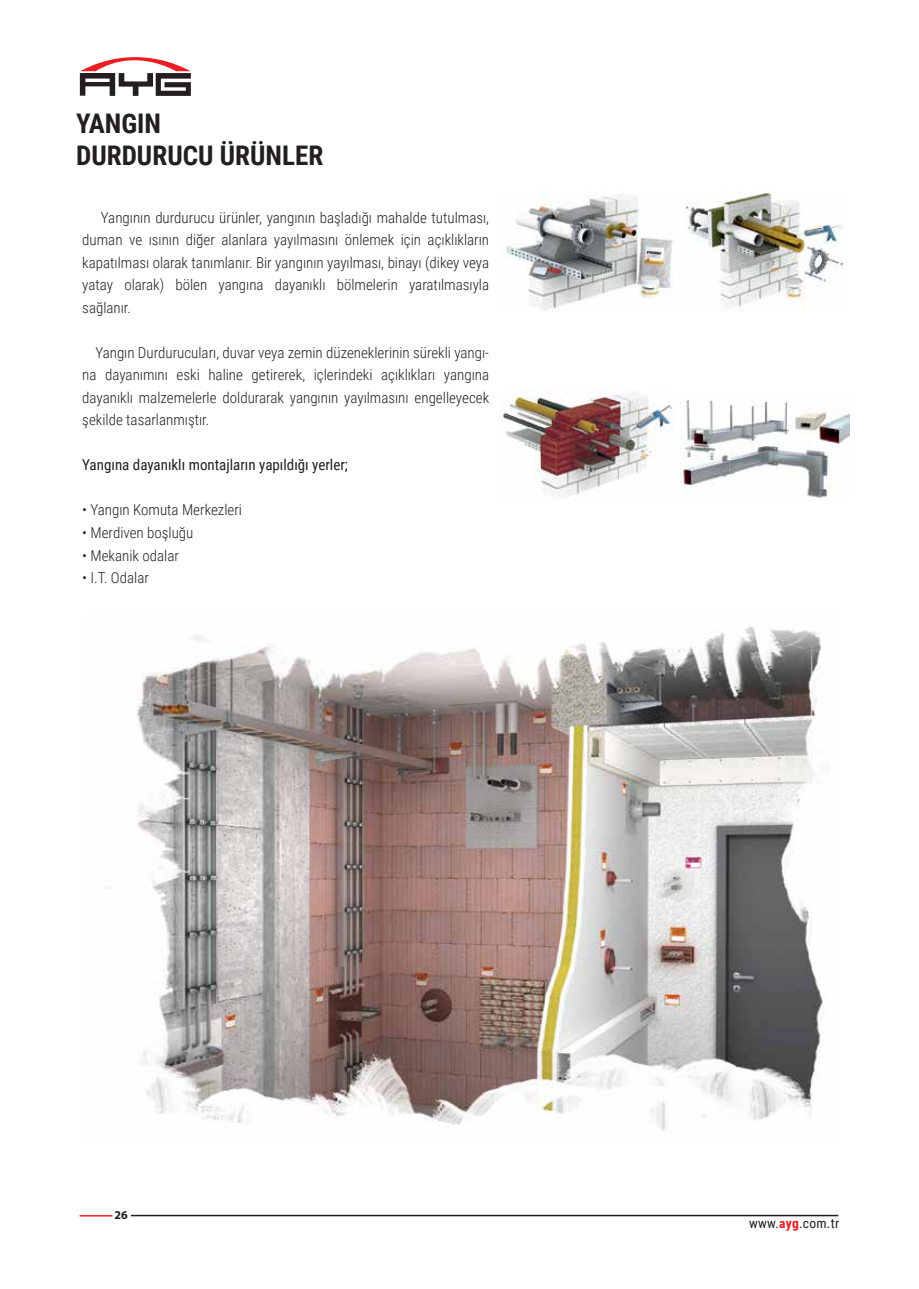
<style>
.page{position:relative;width:919px;height:1289px;background:#fff}
.page>*{position:absolute;margin:0;border:0;box-sizing:border-box;transform-origin:0 0}
.t1{font:700 27px/32.4px "Roboto Condensed";color:#231f20}
.t2{font:300 15px/22.5px "Roboto Condensed";color:#231f20;text-align:justify}
.t3{font:15px "Roboto Condensed";color:#231f20}
.t4{font:13.5px "Roboto Condensed";letter-spacing:.02em;color:#231f20}
.t5{font:700 12px "Myriad Pro";color:#231f20}
.s1{font-weight:700;color:#ed1d24}
</style>
<div class="page">
<img style="left:107px;top:626px;width:717px;height:505px">
<img style="left:686px;top:192px;width:158px;height:117px">
<img style="left:501px;top:390px;width:172px;height:107px">
<img style="left:505px;top:192px;width:168px;height:119px">
<img style="left:680px;top:399px;width:169px;height:100px">
<svg style="left:80px;top:57px;width:111px;height:39px"></svg>
<hr style="left:80px;top:1214px;width:32px;height:2px;background:#ed1d24">
<hr style="left:131px;top:1214px;width:707px;height:2px;background:#231f20">
<h1 class="t1" style="left:76px;top:106px;width:249px">YANGIN<br>DURDURUCU ÜRÜNLER</h1>
<p class="t2" style="left:82px;top:206px;width:408px;text-indent:19px">Yangının durdurucu ürünler, yangının başladığı mahalde tutulması, duman ve ısının diğer alanlara yayılmasını önlemek için açıklıkların kapatılması olarak tanımlanır. Bir yangının yayılması, binayı (dikey veya yatay olarak) bölen yangına dayanıklı bölmelerin yaratılmasıyla sağlanır.</p>
<p class="t2" style="left:82px;top:341px;width:408px;text-indent:13px">Yangın Durdurucuları, duvar veya zemin düzeneklerinin sürekli yangı&shy;na dayanımını eski haline getirerek, içlerindeki açıklıkları yangına dayanıklı malzemelerle doldurarak yangının yayılmasını engelleyecek şekilde tasarlanmıştır.</p>
<p class="t3" style="left:82px;top:454px;width:267px">Yangına dayanıklı montajların yapıldığı yerler;</p>
<p class="t2" style="left:82px;top:498px;width:161px">• Yangın Komuta Merkezleri</p>
<p class="t2" style="left:82px;top:521px;width:113px">• Merdiven boşluğu</p>
<p class="t2" style="left:82px;top:543px;width:98px">• Mekanik odalar</p>
<p class="t2" style="left:82px;top:566px;width:68px">• I.T. Odalar</p>
<p class="t5" style="left:114px;top:1206px;width:15px">26</p>
<p class="t4" style="left:749px;top:1213px;width:91px">www.<span class="s1">ayg</span>.com.tr</p>
</div>
